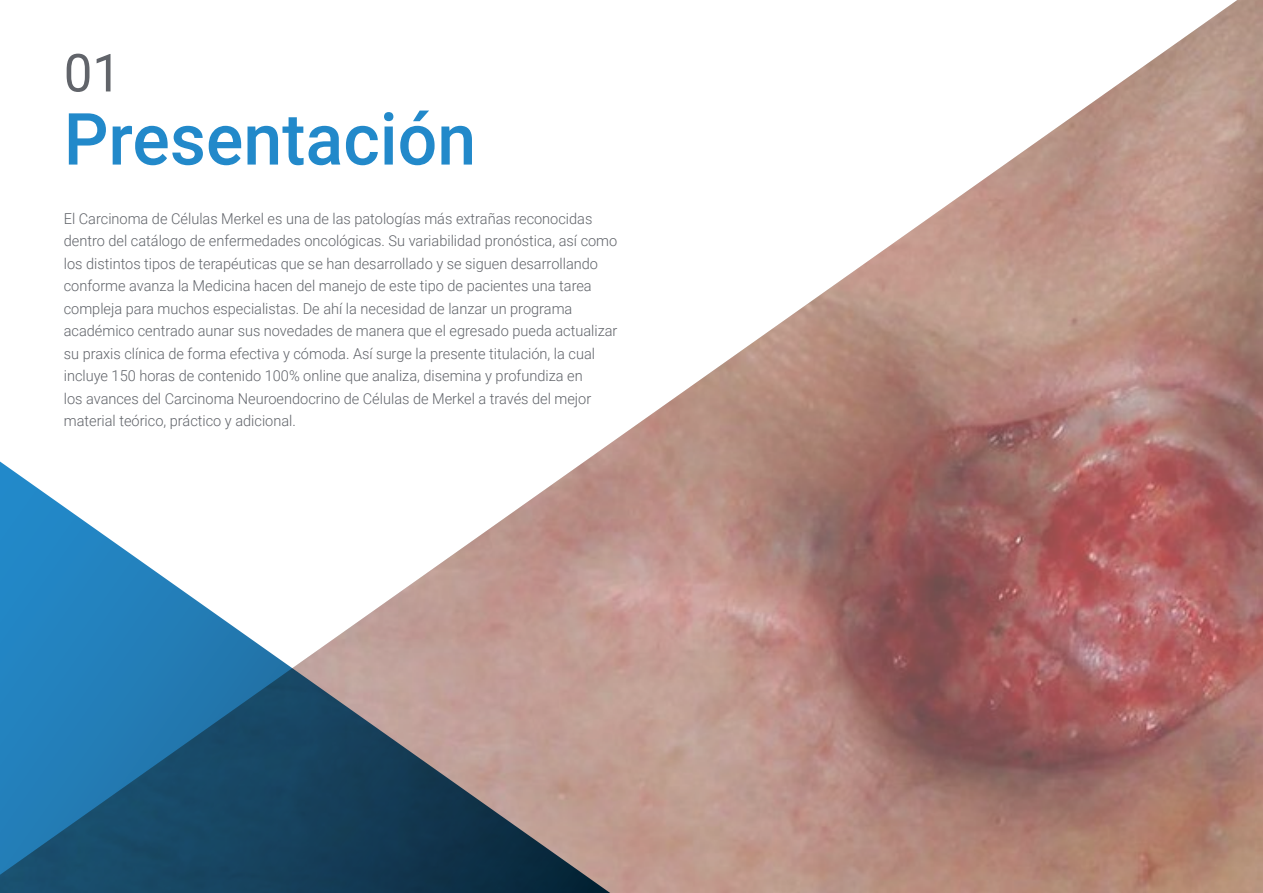
<style>
.page{position:relative;width:1263px;height:893px;background:#fff}
.page>*{position:absolute;margin:0;border:0;box-sizing:border-box;transform-origin:0 0}
.t1{font:500 72px "Roboto";color:#2289ca}
.t2{font:52.5px "Roboto";color:#61646a}
.t3{font:300 15px/22.5px "Roboto";color:#61646a}
</style>
<div class="page">
<img style="left:607px;top:0;width:656px;height:893px">
<svg style="left:0;top:446px;width:640px;height:447px"></svg>
<h2 class="t2" style="left:64px;top:36px;width:59px">01</h2>
<h1 class="t1" style="left:64px;top:89px;width:414px">Presentación</h1>
<p class="t3" style="left:64px;top:207px;width:555px">El Carcinoma de Células Merkel es una de las patologías más extrañas reconocidas dentro del catálogo de enfermedades oncológicas. Su variabilidad pronóstica, así como los distintos tipos de terapéuticas que se han desarrollado y se siguen desarrollando conforme avanza la Medicina hacen del manejo de este tipo de pacientes una tarea compleja para muchos especialistas. De ahí la necesidad de lanzar un programa académico centrado aunar sus novedades de manera que el egresado pueda actualizar su praxis clínica de forma efectiva y cómoda. Así surge la presente titulación, la cual incluye 150 horas de contenido 100% online que analiza, disemina y profundiza en<br>los avances del Carcinoma Neuroendocrino de Células de Merkel a través del mejor material teórico, práctico y adicional.</p>
</div>
